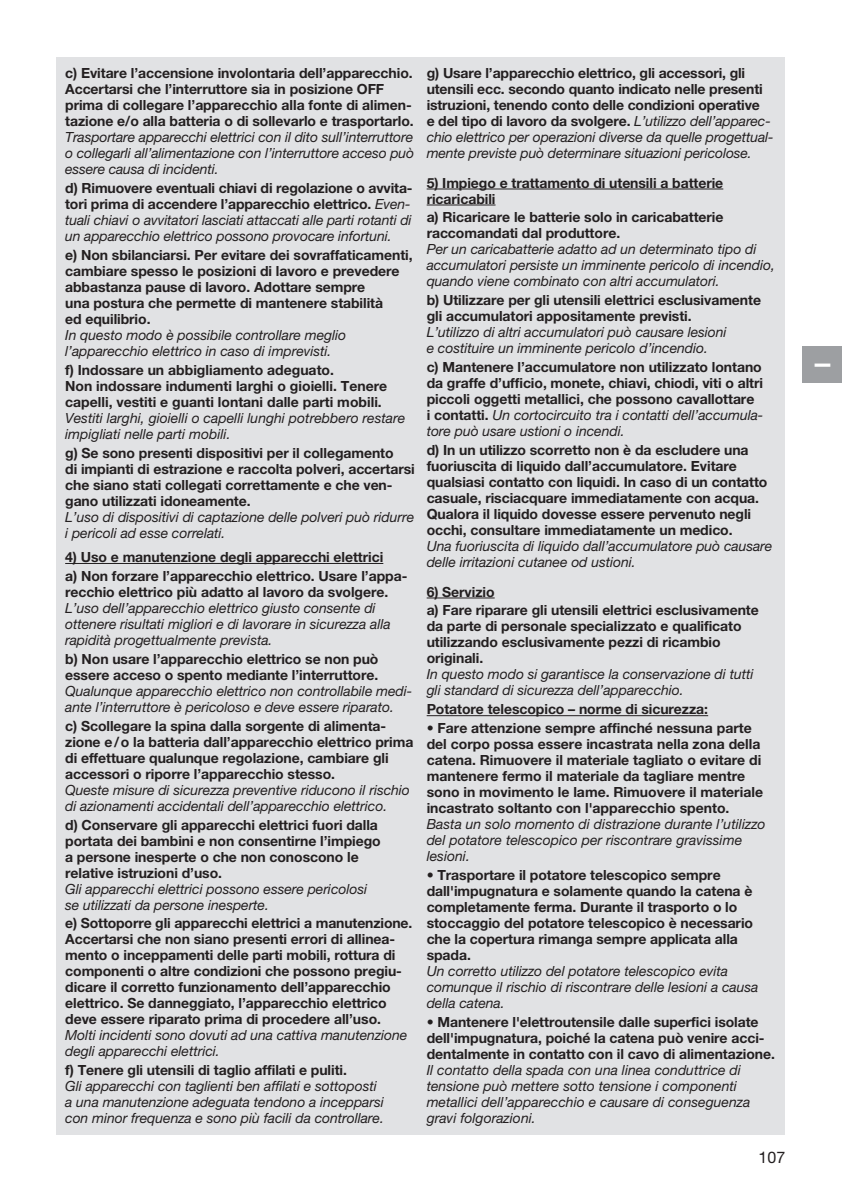
<style>
.page{position:relative;width:842px;height:1191px;background:#fff}
.page>*{position:absolute;margin:0;border:0;box-sizing:border-box;transform-origin:0 0}
.t1{font:22px "GARDENA Pro Bo Cond";color:#fff}
.t2{font:16px "GARDENA Pro";color:#231f20}
.t3{font:700 14px/16px "GARDENA Pro";letter-spacing:-.005em;color:#231f20}
.t4{font:italic 14px/16px "GARDENA Pro";letter-spacing:-.005em;color:#231f20}
.s1{font-weight:700;font-style:normal}
.s2{font-weight:400;font-style:italic}
</style>
<div class="page">
<div style="left:57px;top:57px;width:728px;height:1077px;background:#e1e2e4"></div>
<hr style="left:65px;top:563px;width:318px;height:1px;background:#231f20">
<hr style="left:427px;top:189px;width:296px;height:1px;background:#231f20">
<hr style="left:427px;top:205px;width:68px;height:1px;background:#231f20">
<hr style="left:427px;top:597px;width:68px;height:1px;background:#231f20">
<hr style="left:427px;top:715px;width:281px;height:1px;background:#231f20">
<div style="left:802px;top:346px;width:40px;height:37px;background:#9d9fa2"></div>
<p class="t3" style="left:65px;top:65px;width:350px">c) Evitare l’accensione involontaria dell’apparecchio.<br>Accertarsi che l’interruttore sia in posizione OFF prima di collegare l’apparecchio alla fonte di alimen&shy;tazione e/o alla batteria o di sollevarlo e trasportarlo.</p>
<p class="t4" style="left:65px;top:129px;width:351px;text-align:justify">Trasportare apparecchi elettrici con il dito sull’interruttore o collegarli all’alimentazione con l’interruttore acceso può essere causa di incidenti.</p>
<p class="t4" style="left:65px;top:180px;width:349px"><span class="s1">d) Rimuovere eventuali chiavi di regolazione o avvita&shy;tori prima di accendere l’apparecchio elettrico.</span> Even&shy;tuali chiavi o avvitatori lasciati attaccati alle parti rotanti di un apparecchio elettrico possono provocare infortuni.</p>
<p class="t3" style="left:65px;top:246px;width:349px">e) Non sbilanciarsi. Per evitare dei sovraffaticamenti, cambiare spesso le posizioni di lavoro e prevedere abbastanza pause di lavoro. Adottare sempre<br>una postura che permette di mantenere stabilità<br>ed equilibrio.</p>
<p class="t4" style="left:65px;top:327px;width:283px">In questo modo è possibile controllare meglio l’apparecchio elettrico in caso di imprevisti.</p>
<p class="t3" style="left:65px;top:361px;width:324px">f) Indossare un abbigliamento adeguato.<br>Non indossare indumenti larghi o gioielli. Tenere capelli, vestiti e guanti lontani dalle parti mobili.</p>
<p class="t4" style="left:65px;top:409px;width:342px">Vestiti larghi, gioielli o capelli lunghi potrebbero restare impigliati nelle parti mobili.</p>
<p class="t3" style="left:65px;top:444px;width:351px">g) Se sono presenti dispositivi per il collegamento<br>di impianti di estrazione e raccolta polveri, accertarsi che siano stati collegati correttamente e che ven&shy;gano utilizzati idoneamente.</p>
<p class="t4" style="left:65px;top:508px;width:351px">L’uso di dispositivi di captazione delle polveri può ridurre i pericoli ad esse correlati.</p>
<p class="t3" style="left:65px;top:547px;width:344px;line-height:18.8px">4) Uso e manutenzione degli apparecchi elettrici<br>a) Non forzare l’apparecchio elettrico. Usare l’appa-</p>
<p class="t3" style="left:65px;top:583px;width:325px">recchio elettrico più adatto al lavoro da svolgere.</p>
<p class="t4" style="left:65px;top:600px;width:327px">L’uso dell’apparecchio elettrico giusto consente di ottenere risultati migliori e di lavorare in sicurezza alla rapidità progettualmente prevista.</p>
<p class="t3" style="left:65px;top:650px;width:315px">b) Non usare l’apparecchio elettrico se non può essere acceso o spento mediante l’interruttore.</p>
<p class="t4" style="left:65px;top:682px;width:349px">Qualunque apparecchio elettrico non controllabile medi&shy;ante l’interruttore è pericoloso e deve essere riparato.</p>
<p class="t3" style="left:65px;top:717px;width:350px">c) Scollegare la spina dalla sorgente di alimenta&shy;zione e/o la batteria dall’apparecchio elettrico prima di effettuare qualunque regolazione, cambiare gli accessori o riporre l’apparecchio stesso.</p>
<p class="t4" style="left:65px;top:781px;width:346px">Queste misure di sicurezza preventive riducono il rischio di azionamenti accidentali dell’apparecchio elettrico.</p>
<p class="t3" style="left:65px;top:816px;width:317px">d) Conservare gli apparecchi elettrici fuori dalla portata dei bambini e non consentirne l’impiego a persone inesperte o che non conoscono le relative istruzioni d’uso.</p>
<p class="t4" style="left:65px;top:880px;width:303px">Gli apparecchi elettrici possono essere pericolosi se utilizzati da persone inesperte.</p>
<p class="t3" style="left:65px;top:915px;width:349px">e) Sottoporre gli apparecchi elettrici a manutenzione.<br>Accertarsi che non siano presenti errori di allinea&shy;mento o inceppamenti delle parti mobili, rottura di componenti o altre condizioni che possono pregiu&shy;dicare il corretto funzionamento dell’apparecchio elettrico. Se danneggiato, l’apparecchio elettrico deve essere riparato prima di procedere all’uso.</p>
<p class="t4" style="left:65px;top:1027px;width:344px">Molti incidenti sono dovuti ad una cattiva manutenzione degli apparecchi elettrici.</p>
<p class="t3" style="left:65px;top:1062px;width:283px">f) Tenere gli utensili di taglio affilati e puliti.</p>
<p class="t4" style="left:65px;top:1078px;width:320px">Gli apparecchi con taglienti ben affilati e sottoposti a una manutenzione adeguata tendono a incepparsi con minor frequenza e sono più facili da controllare.</p>
<p class="t3" style="left:427px;top:65px;width:348px">g) Usare l’apparecchio elettrico, gli accessori, gli utensili ecc. secondo quanto indicato nelle presenti istruzioni, tenendo conto delle condizioni operative<br>e del tipo di lavoro da svolgere. <span class="s2">L’utilizzo dell’apparec&shy;chio elettrico per operazioni diverse da quelle progettual&shy;mente previste può determinare situazioni pericolose.</span></p>
<p class="t3" style="left:427px;top:174px;width:298px">5) Impiego e trattamento di utensili a batterie ricaricabili</p>
<p class="t3" style="left:427px;top:209px;width:298px">a) Ricaricare le batterie solo in caricabatterie raccomandati dal produttore.</p>
<p class="t4" style="left:427px;top:241px;width:350px">Per un caricabatterie adatto ad un determinato tipo di accumulatori persiste un imminente pericolo di incendio, quando viene combinato con altri accumulatori.</p>
<p class="t3" style="left:427px;top:292px;width:336px">b) Utilizzare per gli utensili elettrici esclusivamente gli accumulatori appositamente previsti.</p>
<p class="t4" style="left:427px;top:324px;width:302px">L’utilizzo di altri accumulatori può causare lesioni e costituire un imminente pericolo d’incendio.</p>
<p class="t3" style="left:427px;top:359px;width:338px">c) Mantenere l’accumulatore non utilizzato lontano da graffe d’ufficio, monete, chiavi, chiodi, viti o altri piccoli oggetti metallici, che possono cavallottare<br>i contatti. <span class="s2">Un cortocircuito tra i contatti dell’accumula&shy;tore può usare ustioni o incendi.</span></p>
<p class="t3" style="left:427px;top:442px;width:342px">d) In un utilizzo scorretto non è da escludere una fuoriuscita di liquido dall’accumulatore. Evitare qualsiasi contatto con liquidi. In caso di un contatto casuale, risciacquare immediatamente con acqua.<br>Qualora il liquido dovesse essere pervenuto negli occhi, consultare immediatamente un medico.</p>
<p class="t4" style="left:427px;top:538px;width:347px">Una fuoriuscita di liquido dall’accumulatore può causare delle irritazioni cutanee od ustioni.</p>
<p class="t3" style="left:427px;top:582px;width:334px;line-height:18.8px">6) Servizio<br>a) Fare riparare gli utensili elettrici esclusivamente</p>
<p class="t3" style="left:427px;top:618px;width:316px">da parte di personale specializzato e qualificato utilizzando esclusivamente pezzi di ricambio originali.</p>
<p class="t4" style="left:427px;top:666px;width:328px">In questo modo si garantisce la conservazione di tutti gli standard di sicurezza dell’apparecchio.</p>
<p class="t3" style="left:427px;top:701px;width:283px">Potatore telescopico – norme di sicurezza:</p>
<p class="t3" style="left:427px;top:720px;width:338px">• Fare attenzione sempre affinché nessuna parte del corpo possa essere incastrata nella zona della catena. Rimuovere il materiale tagliato o evitare di mantenere fermo il materiale da tagliare mentre sono in movimento le lame. Rimuovere il materiale incastrato soltanto con l'apparecchio spento.</p>
<p class="t4" style="left:427px;top:816px;width:340px">Basta un solo momento di distrazione durante l’utilizzo del potatore telescopico per riscontrare gravissime lesioni.</p>
<p class="t3" style="left:427px;top:866px;width:328px">• Trasportare il potatore telescopico sempre dall'impugnatura e solamente quando la catena è completamente ferma. Durante il trasporto o lo stoccaggio del potatore telescopico è necessario che la copertura rimanga sempre applicata alla spada.</p>
<p class="t4" style="left:427px;top:963px;width:333px">Un corretto utilizzo del potatore telescopico evita comunque il rischio di riscontrare delle lesioni a causa della catena.</p>
<p class="t3" style="left:427px;top:1013px;width:350px">• Mantenere l'elettroutensile dalle superfici isolate dell'impugnatura, poiché la catena può venire acci&shy;dentalmente in contatto con il cavo di alimentazione.</p>
<p class="t4" style="left:427px;top:1061px;width:325px">Il contatto della spada con una linea conduttrice di tensione può mettere sotto tensione i componenti metallici dell’apparecchio e causare di conseguenza gravi folgorazioni.</p>
<p class="t2" style="left:759px;top:1147px;width:28px">107</p>
<h1 class="t1" style="left:809px;top:367px;width:7px;rotate:-90deg">I</h1>
</div>
